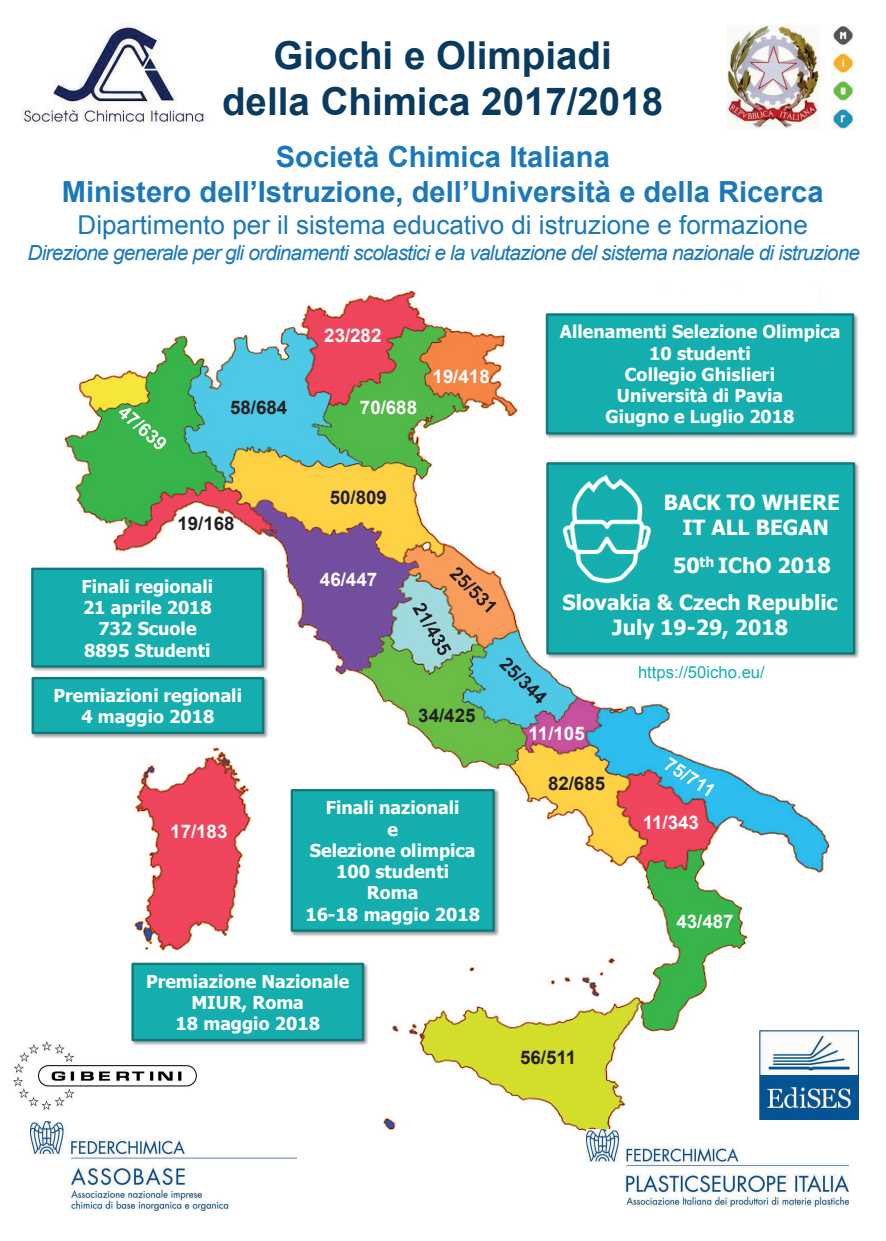
<style>
.page{position:relative;width:886px;height:1241px;background:#fff}
.page>*{position:absolute;margin:0;border:0;box-sizing:border-box;transform-origin:0 0}
.t1{font:700 38.5px/46.2px "Arial";color:#093a5f;text-align:center}
.t2{font:700 29.12px/35px "Arial";color:#1a78bb;text-align:center}
.t3{font:26px "Arial";color:#1a78bb}
.t4{font:italic 20.88px "Arial";letter-spacing:-.04em;color:#1a78bb}
.t5{font:700 20.88px/25px "Tahoma";color:#fff;text-align:center}
.t6{font:700 18.75px "Arial";color:#fff}
.t7{font:700 18.75px "Arial";color:#231f20}
.t8{font:700 17.75px/21.2px "Tahoma";color:#fff;text-align:center}
.t9{font:16.62px "Arial";color:#15aeae}
</style>
<div class="page">
<img style="left:64px;top:290px;width:772px;height:850px">
<svg style="left:119px;top:408px;width:47px;height:41px;background:#5bc16a"></svg>
<svg style="left:664px;top:756px;width:50px;height:40px"></svg>
<svg style="left:412px;top:567px;width:135px;height:136px"></svg>
<img style="left:544px;top:311px;width:314px;height:130px">
<img style="left:547px;top:313px;width:310px;height:131px">
<div style="left:546px;top:313px;width:308px;height:121px;background:#15aeae;border:2px solid #11797a"></div>
<img style="left:31px;top:565px;width:240px;height:175px">
<img style="left:41px;top:676px;width:218px;height:67px">
<div style="left:32px;top:677px;width:232px;height:56px;background:#15aeae;border:2px solid #11797a"></div>
<img style="left:69px;top:667px;width:161px;height:10px">
<div style="left:31px;top:567px;width:233px;height:100px;background:#15aeae;border:2px solid #11797a"></div>
<img style="left:289px;top:786px;width:212px;height:151px">
<img style="left:293px;top:788px;width:204px;height:152px">
<div style="left:291px;top:788px;width:204px;height:143px;background:#15aeae;border:2px solid #11797a"></div>
<img style="left:727px;top:25px;width:127px;height:104px">
<img style="left:544px;top:460px;width:315px;height:200px">
<div style="left:546px;top:462px;width:309px;height:192px;background:#15aeae;border:2px solid #11797a"></div>
<img style="left:562px;top:475px;width:89px;height:109px">
<img style="left:14px;top:1041px;width:183px;height:68px">
<img style="left:760px;top:1030px;width:98px;height:89px">
<img style="left:31px;top:1121px;width:265px;height:89px">
<img style="left:587px;top:1128px;width:262px;height:77px">
<img style="left:129px;top:960px;width:241px;height:87px">
<img style="left:133px;top:962px;width:233px;height:88px">
<div style="left:131px;top:962px;width:233px;height:79px;background:#15aeae;border:2px solid #11797a"></div>
<img style="left:21px;top:25px;width:185px;height:100px">
<h1 class="t1" style="left:222px;top:33px;width:442px">Giochi e Olimpiadi<br>della Chimica 2017/2018</h1>
<h2 class="t2" style="left:62px;top:140px;width:763px">Società Chimica Italiana<br>Ministero dell’Istruzione, dell’Università e della Ricerca</h2>
<h3 class="t3" style="left:78px;top:207px;width:732px">Dipartimento per il sistema educativo di istruzione e formazione</h3>
<p class="t4" style="left:28px;top:239px;width:834px">Direzione generale per gli ordinamenti scolastici e la valutazione del sistema nazionale di istruzione</p>
<p class="t7" style="left:230px;top:395px;width:59px">58/684</p>
<p class="t6" style="left:324px;top:323px;width:59px">23/282</p>
<p class="t6" style="left:360px;top:395px;width:59px">70/688</p>
<p class="t6" style="left:432px;top:364px;width:59px">19/418</p>
<p class="t7" style="left:177px;top:511px;width:59px">19/168</p>
<p class="t8" style="left:82px;top:574px;width:133px">Finali regionali<br>21 aprile 2018<br>732 Scuole<br>8895 Studenti</p>
<p class="t8" style="left:54px;top:683px;width:190px">Premiazioni regionali<br>4 maggio 2018</p>
<p class="t6" style="left:170px;top:819px;width:59px">17/183</p>
<p class="t7" style="left:330px;top:485px;width:59px">50/809</p>
<p class="t6" style="left:320px;top:566px;width:59px">46/447</p>
<p class="t7" style="left:418px;top:703px;width:59px">34/425</p>
<p class="t8" style="left:305px;top:796px;width:176px">Finali nazionali<br>e<br>Selezione olimpica<br>100 studenti<br>Roma<br>16-18 maggio 2018</p>
<p class="t8" style="left:146px;top:969px;width:205px">Premiazione Nazionale<br>MIUR, Roma<br>18 maggio 2018</p>
<p class="t8" style="left:560px;top:320px;width:282px">Allenamenti Selezione Olimpica<br>10 studenti<br>Collegio Ghislieri<br>Università di Pavia<br>Giugno e Luglio 2018</p>
<p class="t5" style="left:664px;top:489px;width:178px">BACK TO WHERE<br>IT ALL BEGAN</p>
<p class="t5" style="left:562px;top:545px;width:277px;line-height:37.5px;text-align:left;text-indent:111px">50<sup>th</sup> IChO 2018<br>Slovakia &amp; Czech Republic</p>
<p class="t5" style="left:612px;top:614px;width:177px">July 19-29, 2018</p>
<p class="t6" style="left:528px;top:721px;width:58px">11/105</p>
<p class="t7" style="left:548px;top:771px;width:59px">82/685</p>
<p class="t9" style="left:638px;top:661px;width:128px">https://50icho.eu/</p>
<p class="t6" style="left:643px;top:810px;width:58px">11/343</p>
<p class="t6" style="left:676px;top:909px;width:59px">43/487</p>
<p class="t7" style="left:520px;top:1044px;width:58px">56/511</p>
</div>
